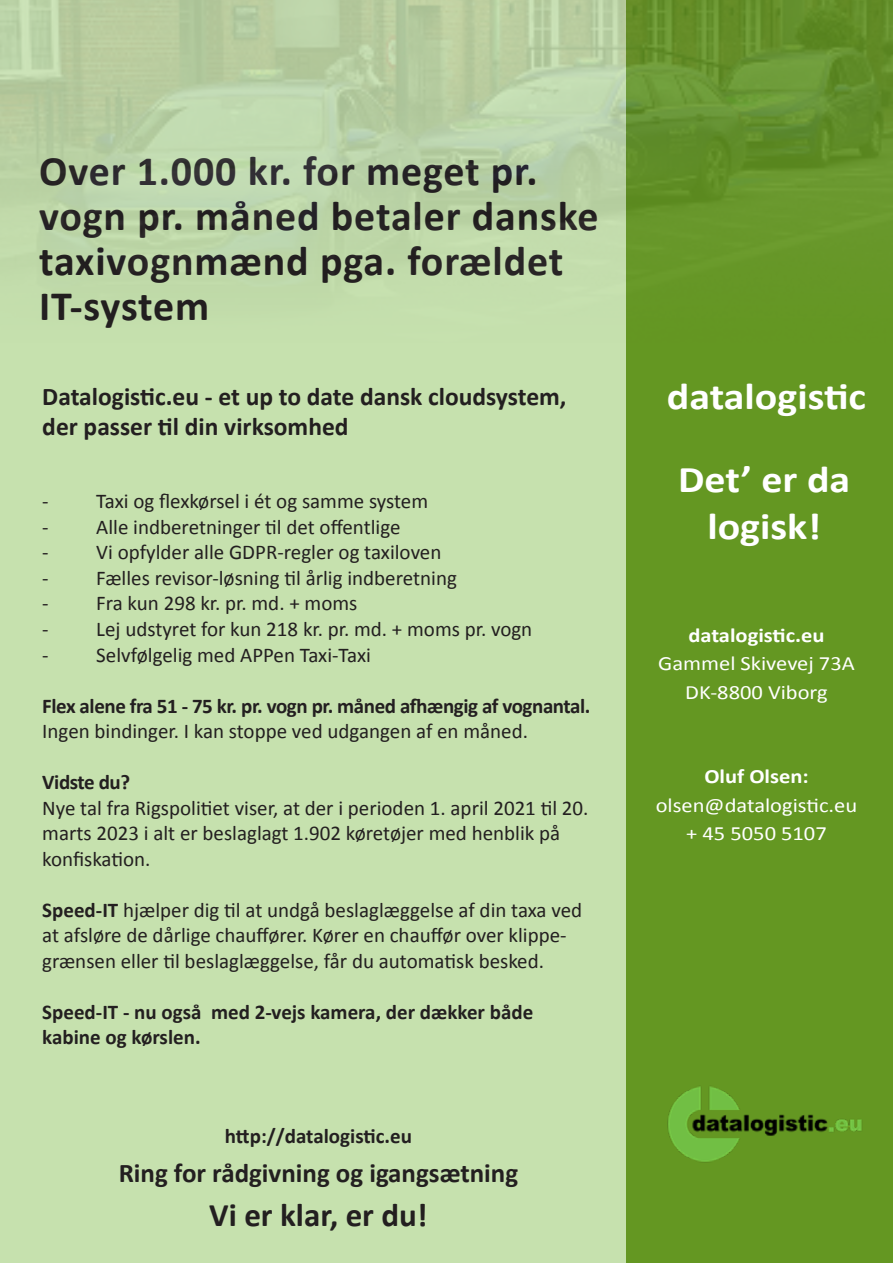
<style>
.page{position:relative;width:893px;height:1263px;background:#fff}
.page>*{position:absolute;margin:0;border:0;box-sizing:border-box;transform-origin:0 0}
.Ny_billedtekst{font:700 42px/45px "Calibri";letter-spacing:.02em;color:#231f20}
.t1{font:700 37.8px "Calibri";color:#fff;scale:1.11 1}
.Ny_billedtekst-2{font:700 33px "Calibri";color:#231f20}
.Ny_billedtekst-3{font:700 27px "Calibri";color:#231f20}
.Ny_billedtekst-4{font:700 25.5px "Calibri";color:#231f20}
.Ny_billedtekst-5{font:21px/25.5px "Calibri";color:#231f20}
.Ny_billedtekst-6{font:700 21px "Calibri";letter-spacing:-.01em;color:#231f20}
.t2{font:20.25px "Calibri";color:#fff;scale:1.11 1}
.t3{font:700 20.25px "Calibri";color:#fff;scale:1.11 1}
.s1{font-weight:700}
</style>
<div class="page">
<div style="left:625px;top:0;width:268px;height:1263px;background:#649722"></div>
<div style="left:0;top:0;width:625px;height:1263px;background:#c6e1ae"></div>
<img style="left:667px;top:1086px;width:195px;height:77px">
<img style="left:0;top:0;width:893px;height:346px">
<p class="Ny_billedtekst" style="left:39px;top:148px;width:561px">Over 1.000 kr. for meget pr. vogn pr. måned betaler danske taxivognmænd pga. forældet</p>
<p class="Ny_billedtekst" style="left:39px;top:283px;width:172px">IT-system</p>
<p class="Ny_billedtekst-4" style="left:42px;top:380px;width:526px">Datalogistic.eu - et up to date dansk cloudsystem,</p>
<p class="Ny_billedtekst-4" style="left:42px;top:410px;width:308px">der passer til din virksomhed</p>
<p class="Ny_billedtekst-5" style="left:42px;top:489px;width:387px">- Taxi og flexkørsel i ét og samme system</p>
<p class="Ny_billedtekst-5" style="left:42px;top:514px;width:360px">- Alle indberetninger til det offentlige</p>
<p class="Ny_billedtekst-5" style="left:42px;top:540px;width:401px">- Vi opfylder alle GDPR-regler og taxiloven</p>
<p class="Ny_billedtekst-5" style="left:42px;top:565px;width:416px">- Fælles revisor-løsning til årlig indberetning</p>
<p class="Ny_billedtekst-5" style="left:42px;top:591px;width:317px">- Fra kun 298 kr. pr. md. + moms</p>
<p class="Ny_billedtekst-5" style="left:42px;top:616px;width:491px">- Lej udstyret for kun 218 kr. pr. md. + moms pr. vogn</p>
<p class="Ny_billedtekst-5" style="left:42px;top:642px;width:330px">- Selvfølgelig med APPen Taxi-Taxi</p>
<p class="Ny_billedtekst-6" style="left:42px;top:692px;width:550px">Flex alene fra 51 - 75 kr. pr. vogn pr. måned afhængig af vognantal.</p>
<p class="Ny_billedtekst-5" style="left:42px;top:718px;width:487px">Ingen bindinger. I kan stoppe ved udgangen af en måned.</p>
<p class="Ny_billedtekst-6" style="left:42px;top:769px;width:89px">Vidste du?</p>
<p class="Ny_billedtekst-5" style="left:42px;top:795px;width:548px">Nye tal fra Rigspolitiet viser, at der i perioden 1. april 2021 til 20. marts 2023 i alt er beslaglagt 1.902 køretøjer med henblik på</p>
<p class="Ny_billedtekst-5" style="left:42px;top:846px;width:110px">konfiskation.</p>
<p class="Ny_billedtekst-5" style="left:42px;top:897px;width:541px"><span class="s1">Speed-IT</span> hjælper dig til at undgå beslaglæggelse af din taxa ved at afsløre de dårlige chauffører. Kører en chauffør over klippe&shy;grænsen eller til beslaglæggelse, får du automatisk besked.</p>
<p class="Ny_billedtekst-6" style="left:42px;top:998px;width:492px">Speed-IT - nu også med 2-vejs kamera, der dækker både</p>
<p class="Ny_billedtekst-6" style="left:42px;top:1024px;width:160px">kabine og kørslen.</p>
<p class="Ny_billedtekst-6" style="left:225px;top:1123px;width:189px">http://datalogistic.eu</p>
<p class="Ny_billedtekst-3" style="left:119px;top:1156px;width:401px">Ring for rådgivning og igangsætning</p>
<p class="Ny_billedtekst-2" style="left:209px;top:1193px;width:220px">Vi er klar, er du!</p>
<p class="t1" style="left:667px;top:372px;width:181px">datalogistic</p>
<p class="t1" style="left:678px;top:455px;width:157px">Det’ er da</p>
<p class="t1" style="left:707px;top:502px;width:104px">logisk!</p>
<p class="t3" style="left:688px;top:622px;width:124px">datalogistic.eu</p>
<p class="t2" style="left:658px;top:650px;width:179px">Gammel Skivevej 73A</p>
<p class="t2" style="left:685px;top:679px;width:130px">DK-8800 Viborg</p>
<p class="t3" style="left:704px;top:764px;width:96px">Oluf Olsen:</p>
<p class="t2" style="left:656px;top:792px;width:183px">olsen@datalogistic.eu</p>
<p class="t2" style="left:686px;top:821px;width:128px">+ 45 5050 5107</p>
</div>
